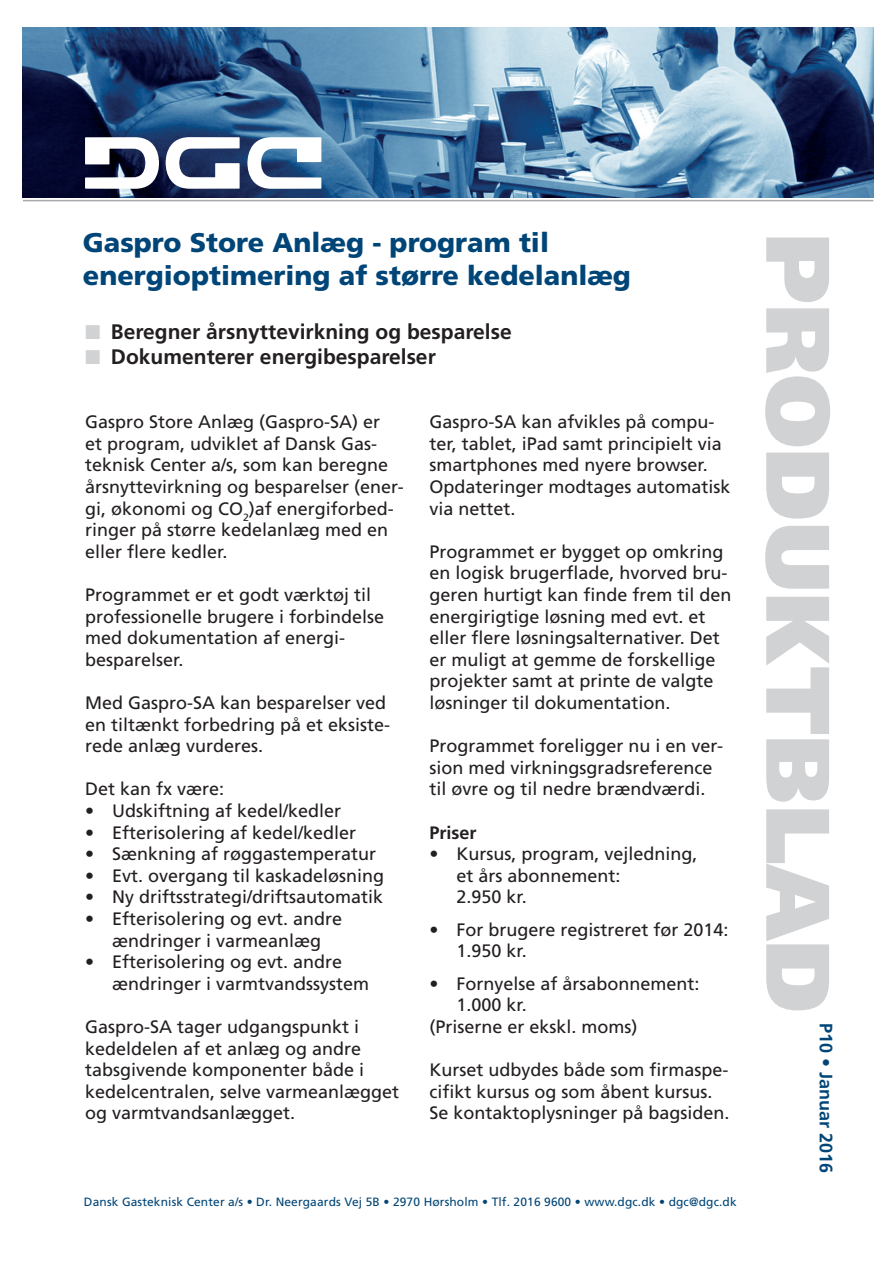
<style>
.page{position:relative;width:893px;height:1263px;background:#fff}
.page>*{position:absolute;margin:0;border:0;box-sizing:border-box;transform-origin:0 0}
.t1{font:900 90px "Frutiger LT";color:#d1d2d4}
.t2{font:900 27px/32.4px "Frutiger LT";color:#004577}
.t3{font:700 21px "Frutiger LT";color:#231f20}
.t4{font:18px/21.6px "Frutiger LT";color:#231f20}
.t5{font:700 18px "Frutiger LT";color:#004577}
.t6{font:700 18px "Frutiger LT";color:#231f20}
.t7{font:12px "Frutiger LT";letter-spacing:.01em;color:#004577}
.s1{font-family:"Arial";font-weight:400;font-size:30px;color:#d1d2d4}
</style>
<div class="page">
<img style="left:23px;top:28px;width:850px;height:170px">
<svg style="left:85px;top:137px;width:155px;height:52px"></svg>
<svg style="left:247px;top:137px;width:74px;height:52px"></svg>
<hr style="left:23px;top:200px;width:850px;height:1px;background:#a8a9ad">
<h2 class="t2" style="left:83px;top:226px;width:550px">Gaspro Store Anlæg - program til energioptimering af større kedelanlæg</h2>
<p class="t3" style="left:84px;top:319px;width:429px"><span class="s1">■</span> Beregner årsnyttevirkning og besparelse</p>
<p class="t3" style="left:84px;top:345px;width:353px"><span class="s1">■</span> Dokumenterer energibesparelser</p>
<p class="t4" style="left:85px;top:411px;width:320px">Gaspro Store Anlæg (Gaspro-SA) er<br>et program, udviklet af Dansk Gas&shy;teknisk Center a/s, som kan beregne årsnyttevirkning og besparelser (ener&shy;gi, økonomi og CO<sub>2</sub>)af energiforbed&shy;ringer på større kedelanlæg med en eller flere kedler.</p>
<p class="t4" style="left:85px;top:584px;width:301px">Programmet er et godt værktøj til professionelle brugere i forbindelse med dokumentation af energi&shy;besparelser.</p>
<p class="t4" style="left:85px;top:692px;width:307px">Med Gaspro-SA kan besparelser ved en tiltænkt forbedring på et eksiste&shy;rede anlæg vurderes.</p>
<p class="t4" style="left:85px;top:778px;width:141px">Det kan fx være:</p>
<p class="t4" style="left:85px;top:800px;width:258px">• Udskiftning af kedel/kedler</p>
<p class="t4" style="left:85px;top:822px;width:273px">• Efterisolering af kedel/kedler</p>
<p class="t4" style="left:85px;top:843px;width:293px">• Sænkning af røggastemperatur</p>
<p class="t4" style="left:85px;top:865px;width:301px">• Evt. overgang til kaskadeløsning</p>
<p class="t4" style="left:85px;top:886px;width:300px">• Ny driftsstrategi/driftsautomatik</p>
<p class="t4" style="left:85px;top:908px;width:259px;text-align:center">• Efterisolering og evt. andre ændringer i varmeanlæg</p>
<p class="t4" style="left:112px;top:951px;width:259px;text-indent:-27px">• Efterisolering og evt. andre ændringer i varmtvandssystem</p>
<p class="t4" style="left:85px;top:1016px;width:316px">Gaspro-SA tager udgangspunkt i kedeldelen af et anlæg og andre tabsgivende komponenter både i kedelcentralen, selve varmeanlægget og varmtvandsanlægget.</p>
<p class="t4" style="left:429px;top:411px;width:303px">Gaspro-SA kan afvikles på compu&shy;ter, tablet, iPad samt principielt via smartphones med nyere browser.<br>Opdateringer modtages automatisk via nettet.</p>
<p class="t4" style="left:429px;top:541px;width:303px">Programmet er bygget op omkring en logisk brugerflade, hvorved bru&shy;geren hurtigt kan finde frem til den energirigtige løsning med evt. et eller flere løsningsalternativer. Det er muligt at gemme de forskellige projekter samt at printe de valgte løsninger til dokumentation.</p>
<p class="t4" style="left:429px;top:735px;width:295px">Programmet foreligger nu i en ver&shy;sion med virkningsgradsreference til øvre og til nedre brændværdi.</p>
<p class="t6" style="left:429px;top:822px;width:49px">Priser</p>
<p class="t4" style="left:456px;top:843px;width:243px;text-indent:-27px">• Kursus, program, vejledning, et års abonnement:<br>2.950 kr.</p>
<p class="t4" style="left:456px;top:919px;width:274px;text-indent:-27px">• For brugere registreret før 2014:<br>1.950 kr.</p>
<p class="t4" style="left:429px;top:973px;width:272px">• Fornyelse af årsabonnement:</p>
<p class="t4" style="left:456px;top:994px;width:72px">1.000 kr.</p>
<p class="t4" style="left:429px;top:1016px;width:210px">(Priserne er ekskl. moms)</p>
<p class="t4" style="left:429px;top:1059px;width:302px">Kurset udbydes både som firmaspe&shy;cifikt kursus og som åbent kursus.<br>Se kontaktoplysninger på bagsiden.</p>
<p class="t7" style="left:84px;top:1195px;width:654px">Dansk Gasteknisk Center a/s • Dr. Neergaards Vej 5B • 2970 Hørsholm • Tlf. 2016 9600 • www.dgc.dk • dgc@dgc.dk</p>
<h1 class="t1" style="left:853px;top:233px;width:782px;rotate:90deg">PRODUKTBLAD</h1>
<p class="t5" style="left:837px;top:1023px;width:152px;rotate:90deg">P10 • Januar 2016</p>
</div>
